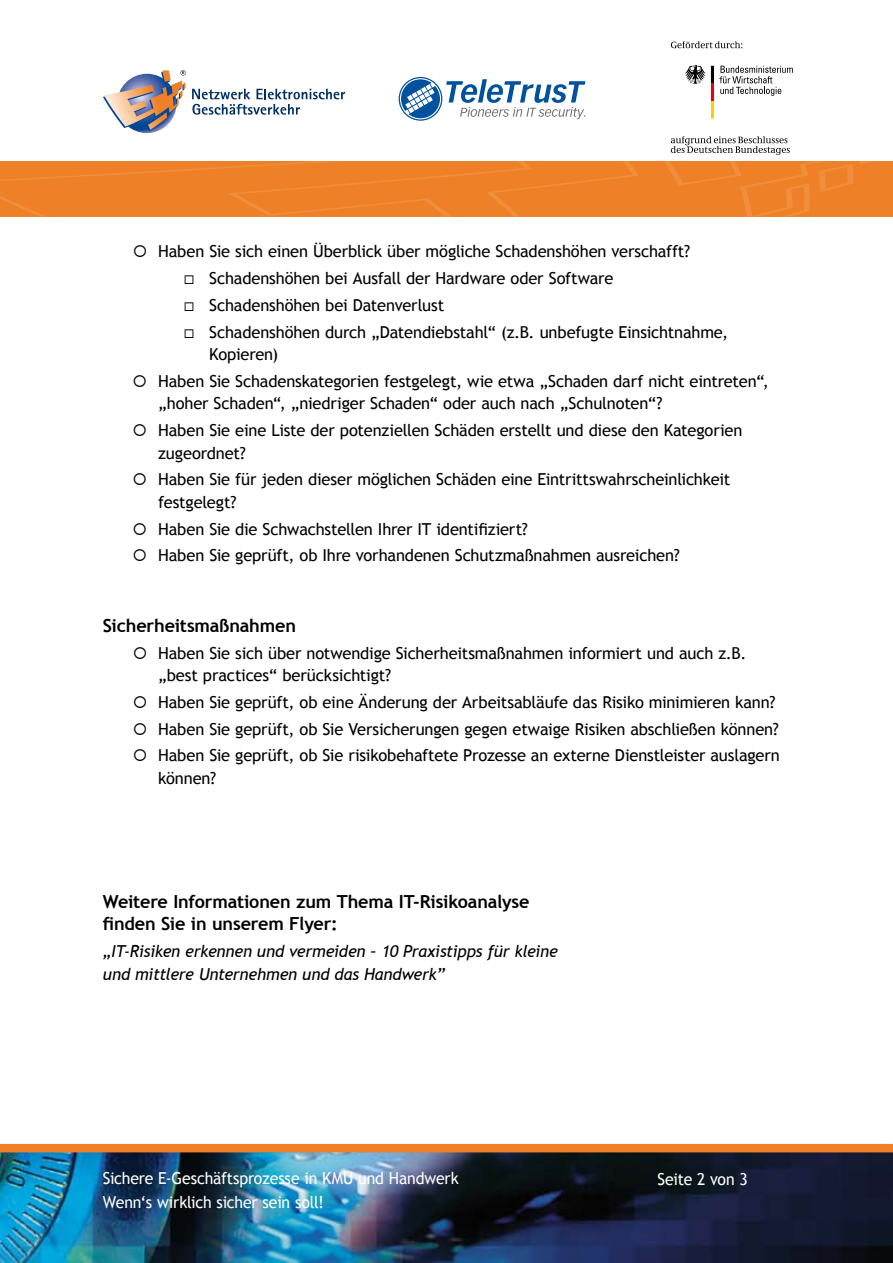
<style>
.page{position:relative;width:893px;height:1263px;background:#fff}
.page>*{position:absolute;margin:0;border:0;box-sizing:border-box;transform-origin:0 0}
.t1{font:700 18px/22.5px "Trebuchet MS";letter-spacing:-.01em;color:#000}
.t2{font:16.5px/22.5px "Trebuchet MS";letter-spacing:-.01em;color:#000}
.t3{font:italic 16.5px/22.5px "Trebuchet MS";letter-spacing:-.02em;color:#000}
.t4{font:16.5px/23.7px "Trebuchet MS";letter-spacing:-.01em;color:#fff;scale:.96 1}
</style>
<div class="page">
<svg style="left:192px;top:89px;width:153px;height:26px"></svg>
<svg style="left:103px;top:70px;width:83px;height:61px"></svg>
<svg style="left:399px;top:77px;width:186px;height:44px"></svg>
<svg style="left:0;top:162px;width:886px;height:55px;background:#ee8129"></svg>
<svg style="left:685px;top:65px;width:29px;height:54px"></svg>
<svg style="left:671px;top:41px;width:71px;height:7px"></svg>
<svg style="left:671px;top:136px;width:119px;height:19px"></svg>
<svg style="left:720px;top:66px;width:73px;height:30px"></svg>
<img style="left:0;top:1152px;width:893px;height:111px">
<div style="left:0;top:1144px;width:893px;height:8px;background:#ee8028"></div>
<p class="t2" style="left:133px;top:240px;width:559px">○ Haben Sie sich einen Überblick über mögliche Schadenshöhen verschafft?</p>
<p class="t2" style="left:184px;top:267px;width:431px">◻ Schadenshöhen bei Ausfall der Hardware oder Software</p>
<p class="t2" style="left:184px;top:294px;width:262px">◻ Schadenshöhen bei Datenverlust</p>
<p class="t2" style="left:209px;top:321px;width:520px;text-indent:-26px">◻ Schadenshöhen durch „Datendiebstahl“ (z.B. unbefugte Einsichtnahme,<br>Kopieren)</p>
<p class="t2" style="left:158px;top:370px;width:612px;text-indent:-26px">○ Haben Sie Schadenskategorien festgelegt, wie etwa „Schaden darf nicht eintreten“, „hoher Schaden“, „niedriger Schaden“ oder auch nach „Schulnoten“?</p>
<p class="t2" style="left:158px;top:419px;width:586px;text-indent:-26px">○ Haben Sie eine Liste der potenziellen Schäden erstellt und diese den Kategorien zugeordnet?</p>
<p class="t2" style="left:158px;top:468px;width:574px;text-indent:-26px">○ Haben Sie für jeden dieser möglichen Schäden eine Eintrittswahrscheinlichkeit festgelegt?</p>
<p class="t2" style="left:133px;top:518px;width:397px">○ Haben Sie die Schwachstellen Ihrer IT identifiziert?</p>
<p class="t2" style="left:133px;top:544px;width:549px">○ Haben Sie geprüft, ob Ihre vorhandenen Schutzmaßnahmen ausreichen?</p>
<p class="t1" style="left:103px;top:614px;width:195px">Sicherheitsmaßnahmen</p>
<p class="t2" style="left:158px;top:642px;width:590px;text-indent:-26px">○ Haben Sie sich über notwendige Sicherheitsmaßnahmen informiert und auch z.B. „best practices“ berücksichtigt?</p>
<p class="t2" style="left:133px;top:691px;width:644px">○ Haben Sie geprüft, ob eine Änderung der Arbeitsabläufe das Risiko minimieren kann?</p>
<p class="t2" style="left:133px;top:718px;width:648px">○ Haben Sie geprüft, ob Sie Versicherungen gegen etwaige Risiken abschließen können?</p>
<p class="t2" style="left:158px;top:744px;width:623px;text-indent:-26px">○ Haben Sie geprüft, ob Sie risikobehaftete Prozesse an externe Dienstleister auslagern können?</p>
<p class="t1" style="left:103px;top:890px;width:428px">Weitere Informationen zum Thema IT-Risikoanalyse finden Sie in unserem Flyer:</p>
<p class="t3" style="left:103px;top:940px;width:457px">„IT-Risiken erkennen und vermeiden – 10 Praxistipps für kleine und mittlere Unternehmen und das Handwerk”</p>
<p class="t4" style="left:103px;top:1166px;width:372px">Sichere E-Geschäftsprozesse in KMU und Handwerk<br>Wenn‘s wirklich sicher sein soll!</p>
<p class="t4" style="left:657px;top:1168px;width:96px">Seite 2 von 3</p>
</div>
